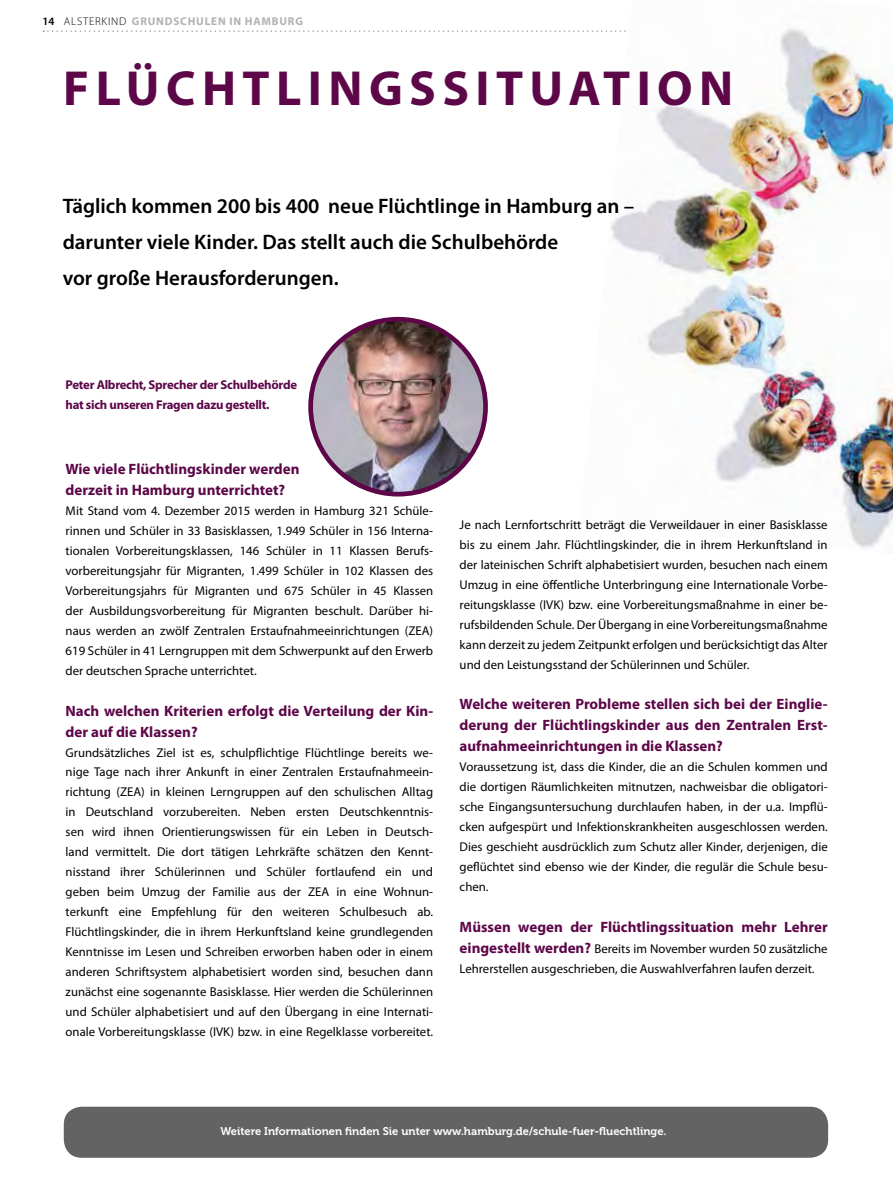
<style>
.page{position:relative;width:893px;height:1191px;background:#fff}
.page>*{position:absolute;margin:0;border:0;box-sizing:border-box;transform-origin:0 0}
.t1{font:700 49.5px "Myriad Pro";letter-spacing:.13em;color:#5d0749}
.t2{font:600 21px/36px "Myriad Pro";color:#000}
.t3{font:700 15px/21px "Myriad Pro";color:#5d0749}
.t4{font:12.75px/20px "Myriad Pro";color:#000;text-align:justify}
.t5{font:700 12.75px/20px "Myriad Pro";letter-spacing:-.02em;color:#5d0749}
.t6{font:700 11.25px "Myriad Pro";letter-spacing:.07em;color:#b3b2b2}
.t7{font:11.1px "Museo 700";color:#fff}
.s1{font-weight:600;color:#000}
.s2{font-weight:300;color:#000}
.s3{font-weight:700;font-size:15px;color:#5d0749}
</style>
<div class="page">
<svg style="left:43px;top:30px;width:536px;height:2px"></svg>
<img style="left:579px;top:28px;width:314px;height:520px">
<img style="left:311px;top:319px;width:174px;height:175px;border-radius:87px">
<div style="left:308px;top:317px;width:180px;height:179px;border:5px solid #5d0749;border-radius:50%"></div>
<div style="left:64px;top:1106px;width:764px;height:51px;background:#646363;border-radius:18px"></div>
<p class="t6" style="left:43px;top:14px;width:262px"><span class="s1">14</span> <span class="s2">ALSTERKIND</span> GRUNDSCHULEN IN HAMBURG</p>
<h1 class="t1" style="left:63px;top:56px;width:672px">FLÜCHTLINGSSITUATION</h1>
<h2 class="t2" style="left:63px;top:188px;width:573px">Täglich kommen 200 bis 400 neue Flüchtlinge in Hamburg an – darunter viele Kinder. Das stellt auch die Schulbehörde<br>vor große Herausforderungen.</h2>
<p class="t5" style="left:66px;top:374px;width:233px">Peter Albrecht, Sprecher der Schulbehörde hat sich unseren Fragen dazu gestellt.</p>
<p class="t3" style="left:66px;top:458px;width:235px">Wie viele Flüchtlingskinder werden derzeit in Hamburg unterrichtet?</p>
<p class="t4" style="left:66px;top:500px;width:369px">Mit Stand vom 4. Dezember 2015 werden in Hamburg 321 Schüle&shy;rinnen und Schüler in 33 Basisklassen, 1.949 Schüler in 156 Interna&shy;tionalen Vorbereitungsklassen, 146 Schüler in 11 Klassen Berufs&shy;vorbereitungsjahr für Migranten, 1.499 Schüler in 102 Klassen des Vorbereitungsjahrs für Migranten und 675 Schüler in 45 Klassen der Ausbildungsvorbereitung für Migranten beschult. Darüber hi&shy;naus werden an zwölf Zentralen Erstaufnahmeeinrichtungen (ZEA)<br>619 Schüler in 41 Lerngruppen mit dem Schwerpunkt auf den Erwerb der deutschen Sprache unterrichtet.</p>
<p class="t3" style="left:66px;top:699px;width:369px">Nach welchen Kriterien erfolgt die Verteilung der Kin&shy;der auf die Klassen?</p>
<p class="t4" style="left:66px;top:742px;width:369px">Grundsätzliches Ziel ist es, schulpflichtige Flüchtlinge bereits we&shy;nige Tage nach ihrer Ankunft in einer Zentralen Erstaufnahmeein&shy;richtung (ZEA) in kleinen Lerngruppen auf den schulischen Alltag in Deutschland vorzubereiten. Neben ersten Deutschkenntnis&shy;sen wird ihnen Orientierungswissen für ein Leben in Deutsch&shy;land vermittelt. Die dort tätigen Lehrkräfte schätzen den Kennt&shy;nisstand ihrer Schülerinnen und Schüler fortlaufend ein und geben beim Umzug der Familie aus der ZEA in eine Wohnun&shy;terkunft eine Empfehlung für den weiteren Schulbesuch ab.<br>Flüchtlingskinder, die in ihrem Herkunftsland keine grundlegenden Kenntnisse im Lesen und Schreiben erworben haben oder in einem anderen Schriftsystem alphabetisiert worden sind, besuchen dann zunächst eine sogenannte Basisklasse. Hier werden die Schülerinnen und Schüler alphabetisiert und auf den Übergang in eine Internati&shy;onale Vorbereitungsklasse (IVK) bzw. in eine Regelklasse vorbereitet.</p>
<p class="t4" style="left:460px;top:514px;width:370px">Je nach Lernfortschritt beträgt die Verweildauer in einer Basisklasse bis zu einem Jahr. Flüchtlingskinder, die in ihrem Herkunftsland in der lateinischen Schrift alphabetisiert wurden, besuchen nach einem Umzug in eine öffentliche Unterbringung eine Internationale Vorbe&shy;reitungsklasse (IVK) bzw. eine Vorbereitungsmaßnahme in einer be&shy;rufsbildenden Schule. Der Übergang in eine Vorbereitungsmaßnahme kann derzeit zu jedem Zeitpunkt erfolgen und berücksichtigt das Alter und den Leistungsstand der Schülerinnen und Schüler.</p>
<p class="t3" style="left:460px;top:693px;width:370px;text-align:justify">Welche weiteren Probleme stellen sich bei der Einglie&shy;derung der Flüchtlingskinder aus den Zentralen Erst&shy;aufnahmeeinrichtungen in die Klassen?</p>
<p class="t4" style="left:460px;top:757px;width:370px">Voraussetzung ist, dass die Kinder, die an die Schulen kommen und die dortigen Räumlichkeiten mitnutzen, nachweisbar die obligatori&shy;sche Eingangsuntersuchung durchlaufen haben, in der u.a. Impflü&shy;cken aufgespürt und Infektionskrankheiten ausgeschlossen werden.<br>Dies geschieht ausdrücklich zum Schutz aller Kinder, derjenigen, die geflüchtet sind ebenso wie der Kinder, die regulär die Schule besu&shy;chen.</p>
<p class="t3" style="left:460px;top:916px;width:370px">Müssen wegen der Flüchtlingssituation mehr Lehrer</p>
<p class="t4" style="left:460px;top:938px;width:370px"><span class="s3">eingestellt werden?</span> Bereits im November wurden 50 zusätzliche<br>Lehrerstellen ausgeschrieben, die Auswahlverfahren laufen derzeit.</p>
<p class="t7" style="left:220px;top:1124px;width:448px">Weitere Informationen finden Sie unter www.hamburg.de/schule-fuer-fluechtlinge.</p>
</div>
